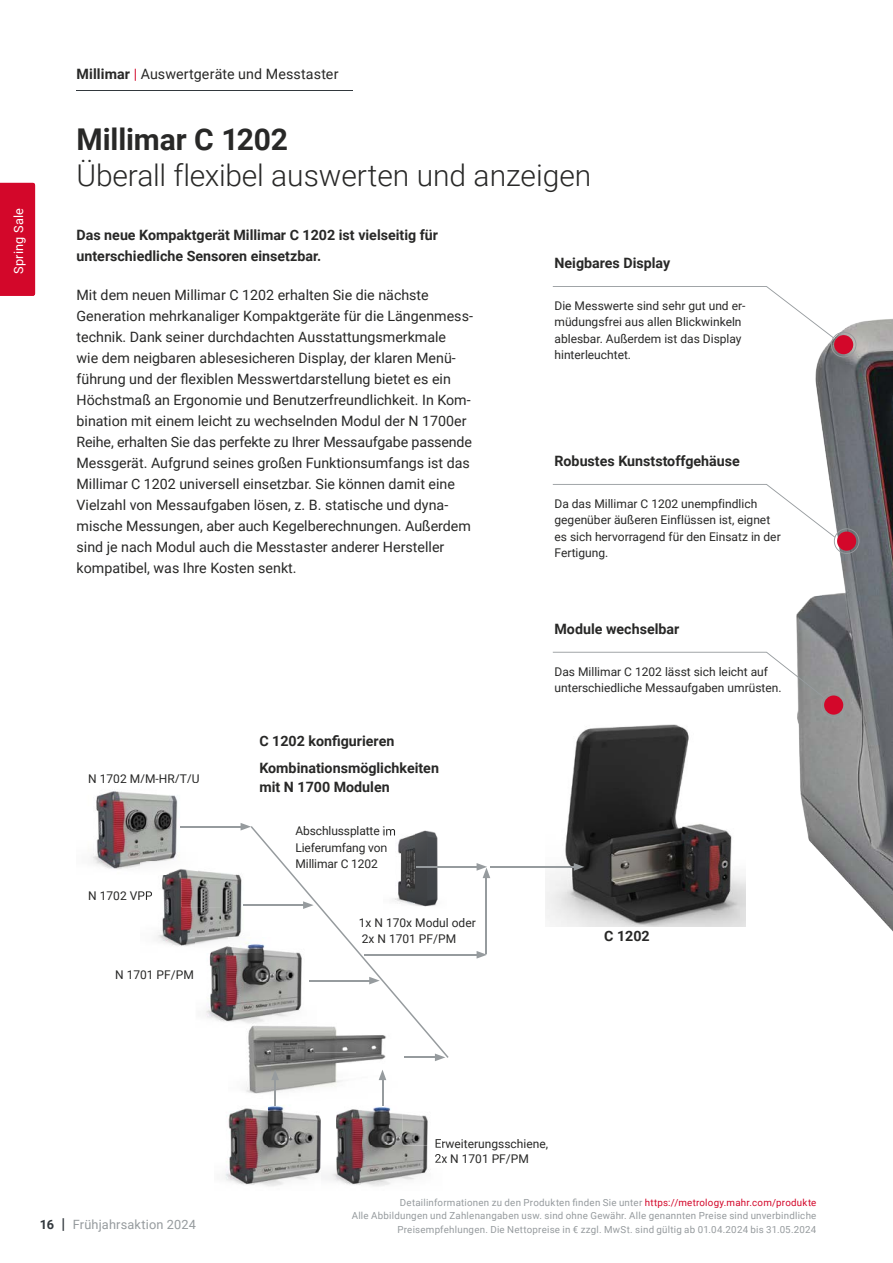
<style>
.page{position:relative;width:893px;height:1263px;background:#fff}
.page>*{position:absolute;margin:0;border:0;box-sizing:border-box;transform-origin:0 0}
.t1{font:300 30px "Roboto";color:#282827}
.t2{font:700 30px "Roboto";letter-spacing:-.005em;color:#282827}
.t3{font:14.25px/21px "Roboto";color:#282827}
.t4{font:700 14.25px/21px "Roboto";color:#282827}
.t5{font:12.75px "Roboto";letter-spacing:.015em;color:#969b9e}
.t6{font:12.75px "Roboto";letter-spacing:.015em;color:#fff}
.t7{font:12px/16.5px "Roboto";color:#282827}
.t8{font:9.75px/13.5px "Roboto";letter-spacing:.025em;color:#969b9e;text-align:right}
.s1{font-weight:700}
.s2{color:#d3072a}
.s3{font-weight:700;color:#32383d}
.s4{font-weight:700;font-size:15px;color:#32383d}
</style>
<div class="page">
<div style="left:0;top:183px;width:35px;height:113px;background:#d3072a"></div>
<img style="left:546px;top:724px;width:199px;height:202px">
<img style="left:796px;top:319px;width:97px;height:613px">
<svg style="left:553px;top:652px;width:293px;height:66px"></svg>
<div style="left:824px;top:695px;width:19px;height:20px;background:#d3072a;border-radius:50%"></div>
<svg style="left:553px;top:286px;width:303px;height:71px"></svg>
<div style="left:834px;top:335px;width:19px;height:19px;background:#d3072a;border-radius:50%"></div>
<svg style="left:553px;top:484px;width:306px;height:70px"></svg>
<div style="left:837px;top:531px;width:19px;height:20px;background:#d3072a;border-radius:50%"></div>
<img style="left:96px;top:791px;width:101px;height:38px">
<img style="left:91px;top:829px;width:66px;height:40px">
<img style="left:157px;top:829px;width:20px;height:33px">
<img style="left:205px;top:952px;width:31px;height:70px">
<img style="left:236px;top:952px;width:15px;height:53px">
<img style="left:248px;top:1028px;width:3px;height:24px">
<img style="left:246px;top:1052px;width:141px;height:42px">
<img style="left:229px;top:1005px;width:22px;height:18px">
<img style="left:157px;top:874px;width:24px;height:72px">
<img style="left:181px;top:870px;width:61px;height:37px">
<img style="left:181px;top:907px;width:40px;height:39px">
<img style="left:221px;top:907px;width:21px;height:30px">
<svg style="left:141px;top:891px;width:11px;height:9px"></svg>
<img style="left:141px;top:862px;width:56px;height:12px">
<img style="left:196px;top:937px;width:55px;height:15px">
<img style="left:225px;top:1108px;width:43px;height:78px">
<img style="left:268px;top:1105px;width:54px;height:81px">
<img style="left:336px;top:1109px;width:26px;height:36px">
<img style="left:362px;top:1107px;width:66px;height:38px">
<img style="left:336px;top:1145px;width:93px;height:41px">
<svg style="left:435px;top:1139px;width:7px;height:24px"></svg>
<svg style="left:251px;top:826px;width:198px;height:232px"></svg>
<hr style="left:180px;top:826px;width:63px;height:1px;background:#969b9e">
<svg style="left:241px;top:823px;width:10px;height:7px"></svg>
<hr style="left:243px;top:904px;width:62px;height:2px;background:#969b9e">
<svg style="left:303px;top:901px;width:11px;height:8px"></svg>
<hr style="left:309px;top:980px;width:63px;height:1px;background:#969b9e">
<svg style="left:369px;top:977px;width:11px;height:7px"></svg>
<hr style="left:405px;top:1057px;width:32px;height:1px;background:#969b9e">
<svg style="left:435px;top:1053px;width:10px;height:8px"></svg>
<hr style="left:416px;top:866px;width:63px;height:2px;background:#969b9e">
<hr style="left:490px;top:866px;width:86px;height:2px;background:#969b9e">
<svg style="left:574px;top:863px;width:10px;height:8px"></svg>
<hr style="left:365px;top:954px;width:114px;height:1px;background:#969b9e">
<svg style="left:477px;top:951px;width:10px;height:7px"></svg>
<hr style="left:274px;top:1078px;width:2px;height:28px;background:#969b9e">
<svg style="left:271px;top:1069px;width:8px;height:11px"></svg>
<svg style="left:379px;top:1069px;width:7px;height:37px"></svg>
<hr style="left:486px;top:876px;width:1px;height:77px;background:#969b9e">
<svg style="left:477px;top:863px;width:13px;height:15px"></svg>
<hr style="left:77px;top:90px;width:276px;height:1px;background:#32383d">
<p class="t6" style="left:10px;top:274px;width:67px;rotate:-90deg">Spring Sale</p>
<p class="t3" style="left:77px;top:63px;width:263px"><span class="s1">Millimar</span> <span class="s2">|</span> Auswertgeräte und Messtaster</p>
<h1 class="t2" style="left:77px;top:118px;width:213px">Millimar C 1202</h1>
<h1 class="t1" style="left:77px;top:154px;width:516px">Überall flexibel auswerten und anzeigen</h1>
<p class="t4" style="left:77px;top:224px;width:363px">Das neue Kompaktgerät Millimar C 1202 ist vielseitig für unterschiedliche Sensoren einsetzbar.</p>
<p class="t3" style="left:77px;top:284px;width:398px">Mit dem neuen Millimar C 1202 erhalten Sie die nächste Generation mehrkanaliger Kompaktgeräte für die Längenmess&shy;technik. Dank seiner durchdachten Ausstattungsmerkmale<br>wie dem neigbaren ablesesicheren Display, der klaren Menü&shy;führung und der flexiblen Messwertdarstellung bietet es ein Höchstmaß an Ergonomie und Benutzerfreundlichkeit. In Kom&shy;bination mit einem leicht zu wechselnden Modul der N 1700er Reihe, erhalten Sie das perfekte zu Ihrer Messaufgabe passende Messgerät. Aufgrund seines großen Funktionsumfangs ist das Millimar C 1202 universell einsetzbar. Sie können damit eine Vielzahl von Messaufgaben lösen, z. B. statische und dyna&shy;mische Messungen, aber auch Kegelberechnungen. Außerdem sind je nach Modul auch die Messtaster anderer Hersteller kompatibel, was Ihre Kosten senkt.</p>
<p class="t7" style="left:88px;top:770px;width:113px">N 1702 M/M-HR/T/U</p>
<p class="t7" style="left:88px;top:887px;width:66px">N 1702 VPP</p>
<p class="t7" style="left:115px;top:966px;width:80px">N 1701 PF/PM</p>
<p class="t4" style="left:259px;top:726px;width:181px;line-height:27.3px">C 1202 konfigurieren<br>Kombinationsmöglichkeiten</p>
<p class="t4" style="left:259px;top:775px;width:132px">mit N 1700 Modulen</p>
<p class="t7" style="left:296px;top:822px;width:102px">Abschlussplatte im<br>Lieferumfang von<br>Millimar C 1202</p>
<p class="t7" style="left:359px;top:913px;width:118px">1x N 170x Modul oder<br>2x N 1701 PF/PM</p>
<p class="t4" style="left:554px;top:252px;width:117px">Neigbares Display</p>
<p class="t7" style="left:554px;top:297px;width:192px">Die Messwerte sind sehr gut und er&shy;müdungsfrei aus allen Blickwinkeln ablesbar. Außerdem ist das Display hinterleuchtet.</p>
<p class="t4" style="left:554px;top:450px;width:187px">Robustes Kunststoffgehäuse</p>
<p class="t7" style="left:554px;top:495px;width:228px">Da das Millimar C 1202 unempfindlich gegenüber äußeren Einflüssen ist, eignet es sich hervorragend für den Einsatz in der Fertigung.</p>
<p class="t4" style="left:554px;top:618px;width:126px">Module wechselbar</p>
<p class="t7" style="left:554px;top:663px;width:229px">Das Millimar C 1202 lässt sich leicht auf unterschiedliche Messaufgaben umrüsten.</p>
<p class="t4" style="left:604px;top:925px;width:47px">C 1202</p>
<p class="t5" style="left:40px;top:1215px;width:157px"><span class="s3">16</span> <span class="s4">|</span> Frühjahrsaktion 2024</p>
<p class="t7" style="left:435px;top:1135px;width:115px;line-height:15px">Erweiterungsschiene,<br>2x N 1701 PF/PM</p>
<p class="t8" style="left:352px;top:1195px;width:466px">Detailinformationen zu den Produkten finden Sie unter <span class="s2">https://metrology.mahr.com/produkte<br></span>Alle Abbildungen und Zahlenangaben usw. sind ohne Gewähr. Alle genannten Preise sind unverbindliche<br>Preisempfehlungen. Die Nettopreise in € zzgl. MwSt. sind gültig ab 01.04.2024 bis 31.05.2024</p>
</div>
